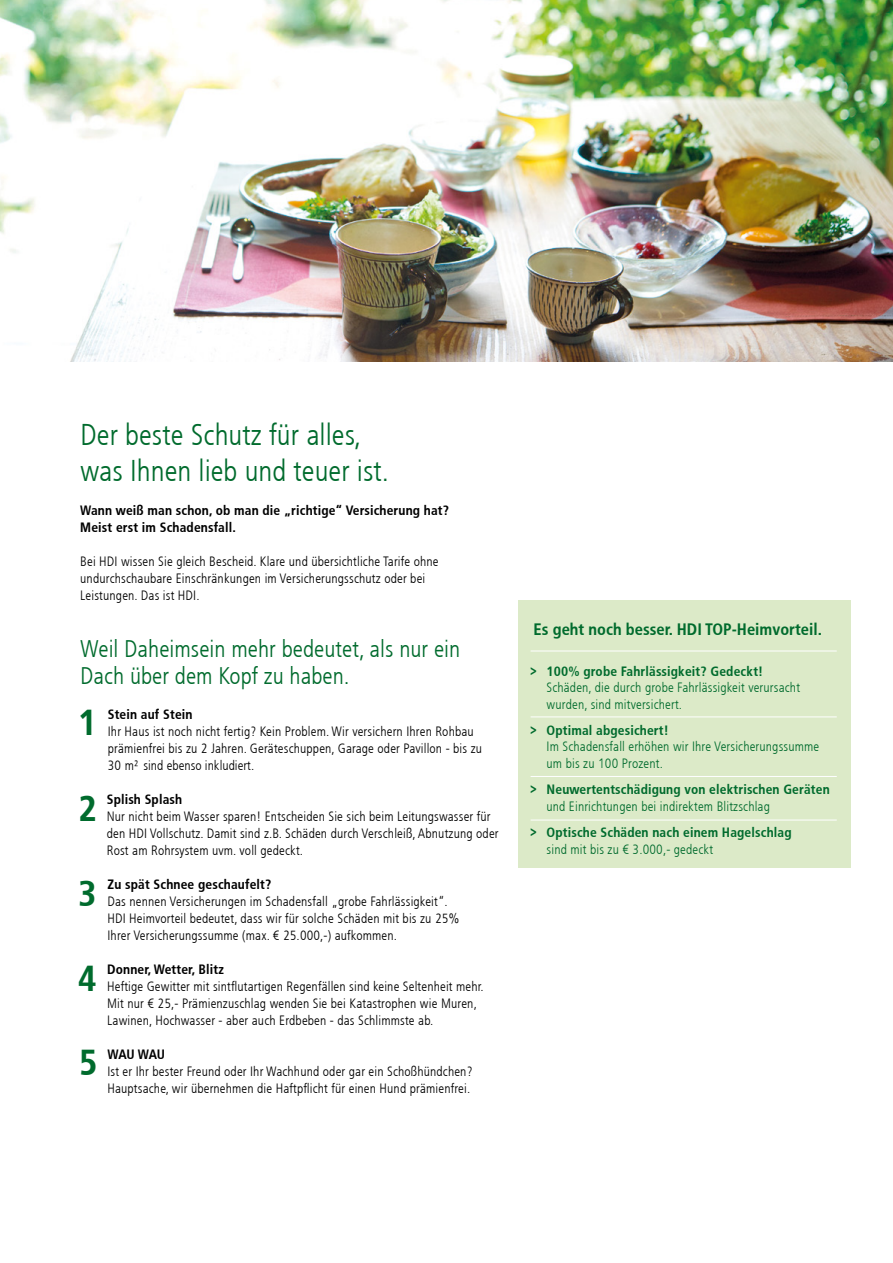
<style>
.page{position:relative;width:893px;height:1263px;background:#fff}
.page>*{position:absolute;margin:0;border:0;box-sizing:border-box;transform-origin:0 0}
.t1{font:36px "HDI Gerling Sans Cond Bold";color:#006b2d}
.t2{font:30px/36px "HDI Gerling Sans Cond Light";color:#006b2d}
.t3{font:24px/27px "HDI Gerling Sans Cond Light";color:#006b2d}
.t4{font:16.5px "HDI Gerling Sans Cond Bold";color:#006b2d}
.t5{font:13.5px/17px "HDI Gerling Sans Cond Light";letter-spacing:.01em;color:#000}
.t6{font:13.5px "HDI Gerling Sans Cond Light";letter-spacing:.01em;color:#006b2d}
.t7{font:13.5px/17px "HDI Gerling Sans Cond Bold";letter-spacing:.01em;color:#000}
.t8{font:13.5px "HDI Gerling Sans Cond Bold";letter-spacing:.01em;color:#006b2d}
</style>
<div class="page">
<div style="left:519px;top:600px;width:332px;height:267px;background:#dceac8"></div>
<img style="left:0;top:0;width:893px;height:361px">
<hr style="left:531px;top:651px;width:306px;height:1px;background:#fff">
<hr style="left:531px;top:716px;width:306px;height:1px;background:#fff">
<hr style="left:531px;top:776px;width:306px;height:1px;background:#fff">
<hr style="left:531px;top:820px;width:306px;height:1px;background:#fff">
<p class="t2" style="left:80px;top:417px;width:310px">Der beste Schutz für alles, was Ihnen lieb und teuer ist.</p>
<p class="t7" style="left:80px;top:502px;width:370px">Wann weiß man schon, ob man die „richtige“ Versicherung hat?<br>Meist erst im Schadensfall.</p>
<p class="t5" style="left:80px;top:553px;width:360px">Bei HDI wissen Sie gleich Bescheid. Klare und übersichtliche Tarife ohne undurchschaubare Einschränkungen im Versicherungsschutz oder bei<br>Leistungen. Das ist HDI.</p>
<p class="t3" style="left:80px;top:635px;width:381px">Weil Daheimsein mehr bedeutet, als nur ein<br>Dach über dem Kopf zu haben.</p>
<p class="t1" style="left:78px;top:702px;width:21px">1</p>
<p class="t7" style="left:108px;top:706px;width:86px">Stein auf Stein</p>
<p class="t5" style="left:108px;top:723px;width:376px">Ihr Haus ist noch nicht fertig? Kein Problem. Wir versichern Ihren Rohbau prämienfrei bis zu 2 Jahren. Geräteschuppen, Garage oder Pavillon - bis zu<br>30 m² sind ebenso inkludiert.</p>
<p class="t7" style="left:107px;top:791px;width:77px">Splish Splash</p>
<p class="t5" style="left:107px;top:808px;width:393px">Nur nicht beim Wasser sparen! Entscheiden Sie sich beim Leitungswasser für den HDI Vollschutz. Damit sind z.B. Schäden durch Verschleiß, Abnutzung oder<br>Rost am Rohrsystem uvm. voll gedeckt.</p>
<p class="t1" style="left:78px;top:787px;width:21px">2</p>
<p class="t1" style="left:78px;top:872px;width:21px">3</p>
<p class="t7" style="left:108px;top:876px;width:165px">Zu spät Schnee geschaufelt?</p>
<p class="t5" style="left:108px;top:893px;width:354px">Das nennen Versicherungen im Schadensfall „grobe Fahrlässigkeit“.<br>HDI Heimvorteil bedeutet, dass wir für solche Schäden mit bis zu 25%<br>Ihrer Versicherungssumme (max. € 25.000,-) aufkommen.</p>
<p class="t1" style="left:78px;top:957px;width:21px">4</p>
<p class="t7" style="left:107px;top:961px;width:118px">Donner, Wetter, Blitz</p>
<p class="t5" style="left:107px;top:978px;width:378px">Heftige Gewitter mit sintflutartigen Regenfällen sind keine Seltenheit mehr.<br>Mit nur € 25,- Prämienzuschlag wenden Sie bei Katastrophen wie Muren,<br>Lawinen, Hochwasser - aber auch Erdbeben - das Schlimmste ab.</p>
<p class="t1" style="left:79px;top:1041px;width:21px">5</p>
<p class="t7" style="left:107px;top:1046px;width:59px">WAU WAU</p>
<p class="t5" style="left:107px;top:1063px;width:367px">Ist er Ihr bester Freund oder Ihr Wachhund oder gar ein Schoßhündchen?<br>Hauptsache, wir übernehmen die Haftpflicht für einen Hund prämienfrei.</p>
<p class="t4" style="left:534px;top:620px;width:290px">Es geht noch besser. HDI TOP-Heimvorteil.</p>
<p class="t8" style="left:530px;top:663px;width:235px">&gt; 100% grobe Fahrlässigkeit? Gedeckt!</p>
<p class="t6" style="left:546px;top:679px;width:255px">Schäden, die durch grobe Fahrlässigkeit verursacht</p>
<p class="t6" style="left:547px;top:696px;width:137px">wurden, sind mitversichert.</p>
<p class="t8" style="left:530px;top:722px;width:141px">&gt; Optimal abgesichert!</p>
<p class="t6" style="left:547px;top:739px;width:274px">Im Schadensfall erhöhen wir Ihre Versicherungssumme</p>
<p class="t6" style="left:547px;top:756px;width:118px">um bis zu 100 Prozent.</p>
<p class="t8" style="left:530px;top:781px;width:302px">&gt; Neuwertentschädigung von elektrischen Geräten</p>
<p class="t6" style="left:546px;top:799px;width:225px">und Einrichtungen bei indirektem Blitzschlag</p>
<p class="t8" style="left:530px;top:824px;width:264px">&gt; Optische Schäden nach einem Hagelschlag</p>
<p class="t6" style="left:547px;top:842px;width:168px">sind mit bis zu € 3.000,- gedeckt</p>
</div>
